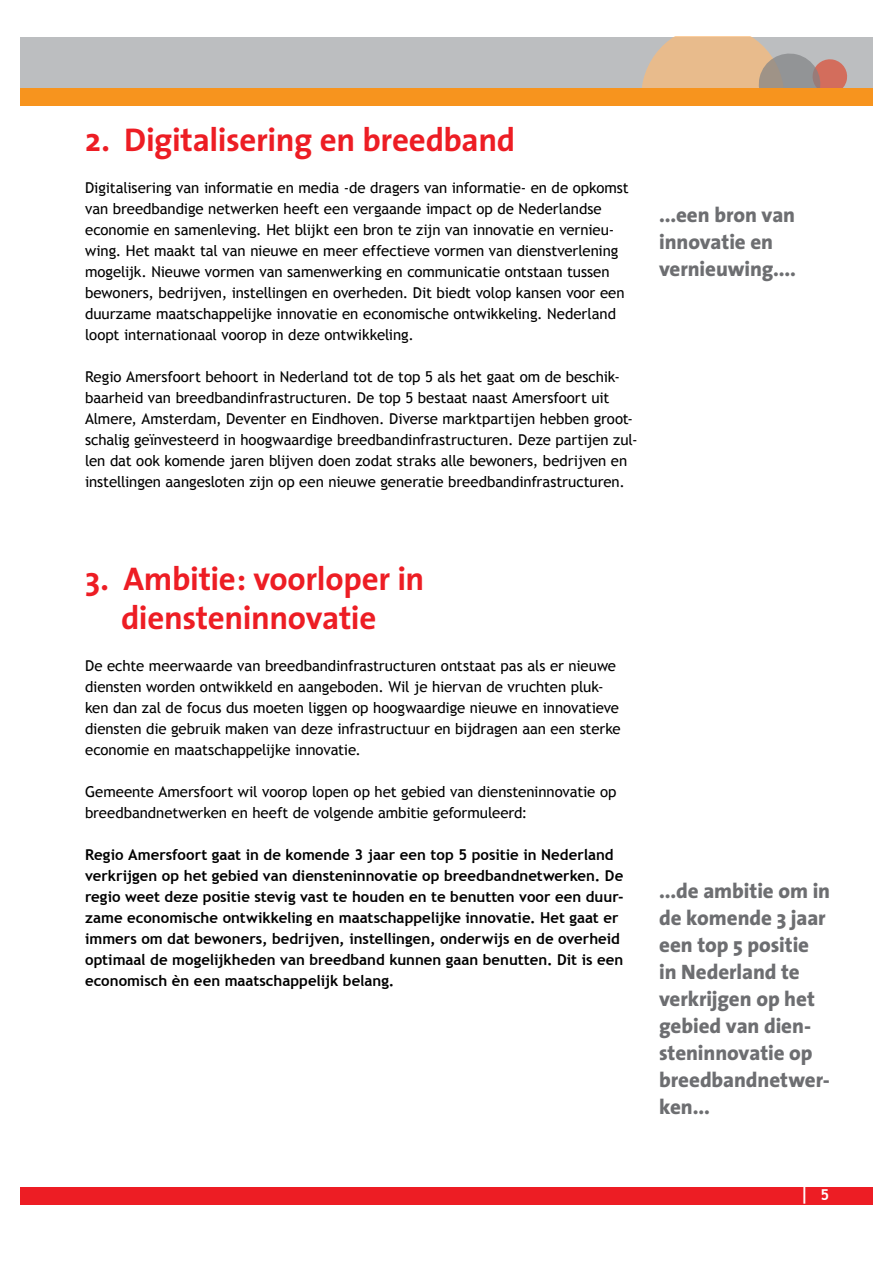
<style>
.page{position:relative;width:893px;height:1263px;background:#fff}
.page>*{position:absolute;margin:0;border:0;box-sizing:border-box;transform-origin:0 0}
.t1{font:700 33px/39px "The Sans";letter-spacing:-.01em;color:#ed1d24;text-align:center}
.t2{font:800 21px/27px "The Sans";letter-spacing:-.005em;color:#6d6e71}
.t3{font:700 18px "Trebuchet MS";color:#fff}
.t4{font:15px/21px "Trebuchet MS";letter-spacing:-.005em;color:#000}
.t5{font:700 15px/21px "Trebuchet MS";color:#000}
.s1{font-size:15px}
</style>
<div class="page">
<div style="left:20px;top:1187px;width:852px;height:17px;background:#ed1d24"></div>
<div style="left:20px;top:37px;width:852px;height:51px;background:#bcbec0"></div>
<svg style="left:642px;top:37px;width:205px;height:51px"></svg>
<div style="left:20px;top:88px;width:852px;height:17px;background:#f7941e"></div>
<h1 class="t1" style="left:85px;top:120px;width:432px">2. Digitalisering en breedband</h1>
<p class="t4" style="left:85px;top:178px;width:545px">Digitalisering van informatie en media -de dragers van informatie- en de opkomst van breedbandige netwerken heeft een vergaande impact op de Nederlandse economie en samenleving. Het blijkt een bron te zijn van innovatie en vernieu&shy;wing. Het maakt tal van nieuwe en meer effectieve vormen van dienstverlening mogelijk. Nieuwe vormen van samenwerking en communicatie ontstaan tussen bewoners, bedrijven, instellingen en overheden. Dit biedt volop kansen voor een duurzame maatschappelijke innovatie en economische ontwikkeling. Nederland loopt internationaal voorop in deze ontwikkeling.</p>
<p class="t4" style="left:85px;top:367px;width:554px">Regio Amersfoort behoort in Nederland tot de top 5 als het gaat om de beschik&shy;baarheid van breedbandinfrastructuren. De top 5 bestaat naast Amersfoort uit Almere, Amsterdam, Deventer en Eindhoven. Diverse marktpartijen hebben groot&shy;schalig geïnvesteerd in hoogwaardige breedbandinfrastructuren. Deze partijen zul&shy;len dat ook komende jaren blijven doen zodat straks alle bewoners, bedrijven en instellingen aangesloten zijn op een nieuwe generatie breedbandinfrastructuren.</p>
<h2 class="t2" style="left:659px;top:201px;width:138px">...een bron van innovatie en vernieuwing....</h2>
<h1 class="t1" style="left:85px;top:558px;width:341px">3. Ambitie: voorloper in diensteninnovatie</h1>
<p class="t4" style="left:85px;top:655px;width:537px">De echte meerwaarde van breedbandinfrastructuren ontstaat pas als er nieuwe diensten worden ontwikkeld en aangeboden. Wil je hiervan de vruchten pluk&shy;ken dan zal de focus dus moeten liggen op hoogwaardige nieuwe en innovatieve diensten die gebruik maken van deze infrastructuur en bijdragen aan een sterke economie en maatschappelijke innovatie.</p>
<p class="t4" style="left:85px;top:781px;width:533px">Gemeente Amersfoort wil voorop lopen op het gebied van diensteninnovatie op breedbandnetwerken en heeft de volgende ambitie geformuleerd:</p>
<p class="t5" style="left:85px;top:844px;width:540px">Regio Amersfoort gaat in de komende 3 jaar een top 5 positie in Nederland verkrijgen op het gebied van diensteninnovatie op breedbandnetwerken. De regio weet deze positie stevig vast te houden en te benutten voor een duur&shy;zame economische ontwikkeling en maatschappelijke innovatie. Het gaat er immers om dat bewoners, bedrijven, instellingen, onderwijs en de overheid optimaal de mogelijkheden van breedband kunnen gaan benutten. Dit is een economisch èn een maatschappelijk belang.</p>
<h2 class="t2" style="left:659px;top:877px;width:173px">...de ambitie om in de komende 3 jaar een top 5 positie in Nederland te verkrijgen op het gebied van dien&shy;steninnovatie op breedbandnetwer&shy;ken...</h2>
<p class="t3" style="left:799px;top:1182px;width:32px">| <span class="s1">5</span></p>
</div>
